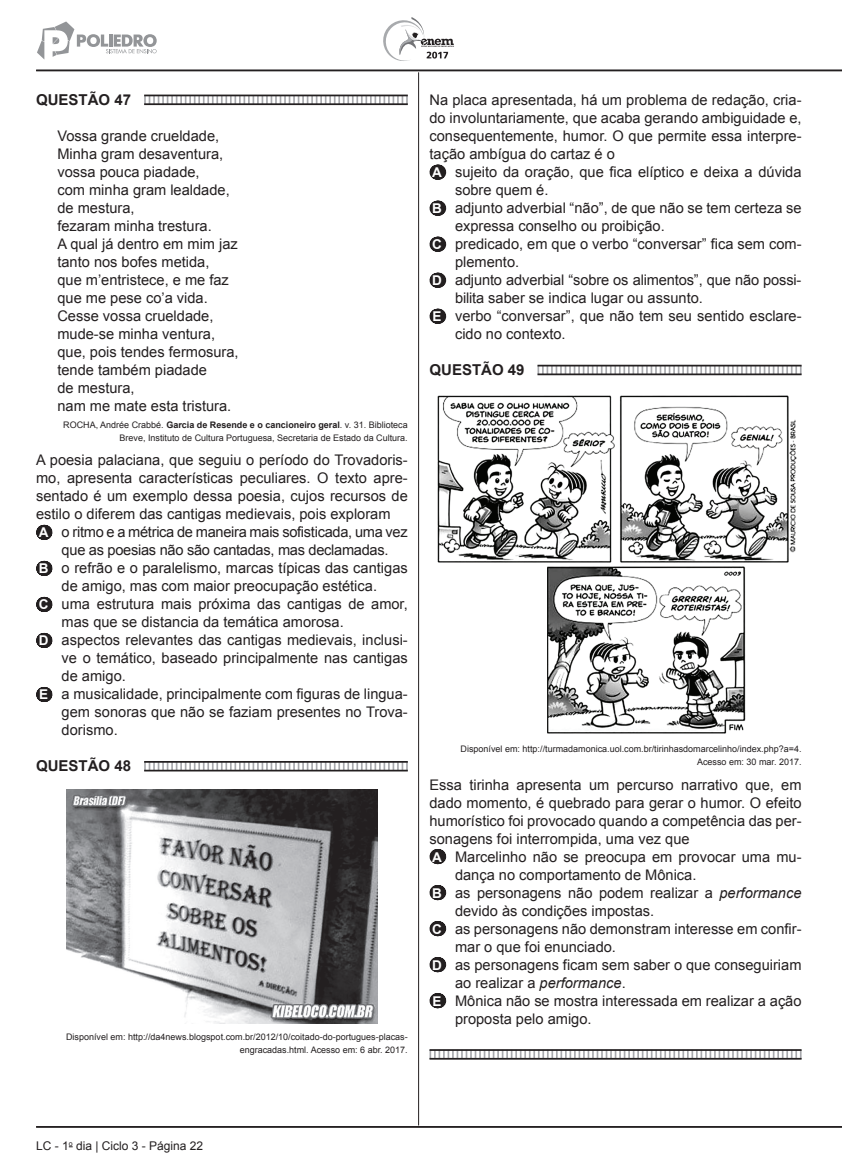
<style>
.page{position:relative;width:842px;height:1170px;background:#fff}
.page>*{position:absolute;margin:0;border:0;box-sizing:border-box;transform-origin:0 0}
.t1{font:700 15px "Arial";color:#231f20}
.t2{font:14.7px/18px "Arial";color:#231f20}
.t3{font:14.7px "Arial";letter-spacing:-.02em;color:#231f20}
.t4{font:12px "Arial";color:#231f20}
.t5{font:9px/13.5px "Arial";color:#231f20;text-align:right}
.s1{font-weight:700}
.s2{font-weight:700;font-size:13.5px;color:#fff}
.s3{font-style:italic}
</style>
<div class="page">
<hr style="left:418px;top:72px;width:1px;height:1053px;background:#231f20">
<hr style="left:36px;top:70px;width:806px;height:1px;background:#231f20">
<hr style="left:36px;top:1125px;width:806px;height:2px;background:#231f20">
<svg style="left:383px;top:17px;width:71px;height:44px"></svg>
<svg style="left:37px;top:21px;width:120px;height:39px"></svg>
<svg style="left:144px;top:96px;width:264px;height:7px"></svg>
<svg style="left:44px;top:525px;width:1px;height:15px"></svg>
<svg style="left:44px;top:561px;width:1px;height:15px"></svg>
<svg style="left:44px;top:597px;width:1px;height:15px"></svg>
<svg style="left:44px;top:633px;width:1px;height:15px"></svg>
<svg style="left:44px;top:687px;width:1px;height:15px"></svg>
<svg style="left:144px;top:762px;width:264px;height:7px"></svg>
<hr style="left:144px;top:95px;width:264px;height:1px;background:#231f20">
<hr style="left:144px;top:103px;width:264px;height:2px;background:#231f20">
<hr style="left:144px;top:761px;width:264px;height:1px;background:#231f20">
<hr style="left:144px;top:769px;width:264px;height:2px;background:#231f20">
<img style="left:66px;top:789px;width:311px;height:234px">
<svg style="left:437px;top:165px;width:2px;height:15px"></svg>
<svg style="left:437px;top:201px;width:2px;height:15px"></svg>
<svg style="left:437px;top:237px;width:2px;height:15px"></svg>
<svg style="left:437px;top:273px;width:2px;height:15px"></svg>
<svg style="left:437px;top:309px;width:2px;height:15px"></svg>
<svg style="left:537px;top:366px;width:264px;height:7px"></svg>
<svg style="left:437px;top:849px;width:2px;height:15px"></svg>
<svg style="left:437px;top:885px;width:2px;height:15px"></svg>
<svg style="left:437px;top:921px;width:2px;height:15px"></svg>
<svg style="left:437px;top:957px;width:2px;height:15px"></svg>
<svg style="left:437px;top:993px;width:2px;height:15px"></svg>
<svg style="left:429px;top:1050px;width:372px;height:7px"></svg>
<hr style="left:537px;top:365px;width:264px;height:1px;background:#231f20">
<hr style="left:537px;top:373px;width:264px;height:2px;background:#231f20">
<img style="left:437px;top:395px;width:359px;height:168px">
<img style="left:547px;top:566px;width:199px;height:168px">
<hr style="left:429px;top:1049px;width:372px;height:1px;background:#231f20">
<hr style="left:429px;top:1057px;width:372px;height:2px;background:#231f20">
<p class="t1" style="left:36px;top:89px;width:97px">QUESTÃO 47</p>
<p class="t2" style="left:57px;top:127px;width:183px">Vossa grande crueldade,<br>Minha gram desaventura, vossa pouca piadade,<br>com minha gram lealdade, de mestura,<br>fezaram minha trestura.<br>A qual já dentro em mim jaz tanto nos bofes metida,<br>que m’entristece, e me faz que me pese co’a vida.<br>Cesse vossa crueldade, mude-se minha ventura, que, pois tendes fermosura, tende também piadade<br>de mestura,<br>nam me mate esta tristura.</p>
<p class="t5" style="left:63px;top:417px;width:346px">ROCHA, Andrée Crabbé. <span class="s1">Garcia de Resende e o cancioneiro geral</span>. v. 31. Biblioteca<br>Breve, Instituto de Cultura Portuguesa, Secretaria de Estado da Cultura.</p>
<p class="t2" style="left:36px;top:451px;width:373px">A poesia palaciana, que seguiu o período do Trovadoris-</p>
<p class="t2" style="left:36px;top:469px;width:373px">mo, apresenta características peculiares. O texto apre-</p>
<p class="t2" style="left:36px;top:487px;width:373px">sentado é um exemplo dessa poesia, cujos recursos de</p>
<p class="t2" style="left:36px;top:505px;width:356px">estilo o diferem das cantigas medievais, pois exploram</p>
<p class="t3" style="left:39px;top:522px;width:370px"><span class="s2">A</span> o ritmo e a métrica de maneira mais sofisticada, uma vez</p>
<p class="t3" style="left:62px;top:540px;width:328px">que as poesias não são cantadas, mas declamadas.</p>
<p class="t2" style="left:39px;top:559px;width:370px"><span class="s2">B</span> o refrão e o paralelismo, marcas típicas das cantigas</p>
<p class="t2" style="left:62px;top:577px;width:317px">de amigo, mas com maior preocupação estética.</p>
<p class="t2" style="left:39px;top:595px;width:370px"><span class="s2">C</span> uma estrutura mais próxima das cantigas de amor,</p>
<p class="t2" style="left:62px;top:613px;width:284px">mas que se distancia da temática amorosa.</p>
<p class="t2" style="left:39px;top:631px;width:370px"><span class="s2">D</span> aspectos relevantes das cantigas medievais, inclusi-</p>
<p class="t2" style="left:62px;top:649px;width:348px">ve o temático, baseado principalmente nas cantigas</p>
<p class="t2" style="left:62px;top:667px;width:66px">de amigo.</p>
<p class="t2" style="left:39px;top:685px;width:370px"><span class="s2">E</span> a musicalidade, principalmente com figuras de lingua-</p>
<p class="t2" style="left:62px;top:703px;width:348px">gem sonoras que não se faziam presentes no Trova-</p>
<p class="t2" style="left:62px;top:721px;width:58px">dorismo.</p>
<p class="t1" style="left:36px;top:755px;width:97px">QUESTÃO 48</p>
<p class="t5" style="left:66px;top:1029px;width:343px">Disponível em: http://da4news.blogspot.com.br/2012/10/coitado-do-portugues-placas&shy;engracadas.html. Acesso em: 6 abr. 2017.</p>
<p class="t2" style="left:429px;top:91px;width:374px">Na placa apresentada, há um problema de redação, cria-</p>
<p class="t2" style="left:429px;top:109px;width:374px">do involuntariamente, que acaba gerando ambiguidade e,</p>
<p class="t2" style="left:429px;top:127px;width:374px">consequentemente, humor. O que permite essa interpre-</p>
<p class="t2" style="left:429px;top:145px;width:187px">tação ambígua do cartaz é o</p>
<p class="t2" style="left:432px;top:163px;width:371px"><span class="s2">A</span> sujeito da oração, que fica elíptico e deixa a dúvida</p>
<p class="t2" style="left:455px;top:181px;width:95px">sobre quem é.</p>
<p class="t2" style="left:432px;top:199px;width:371px"><span class="s2">B</span> adjunto adverbial “não”, de que não se tem certeza se</p>
<p class="t2" style="left:455px;top:217px;width:211px">expressa conselho ou proibição.</p>
<p class="t2" style="left:432px;top:235px;width:371px"><span class="s2">C</span> predicado, em que o verbo “conversar” fica sem com-</p>
<p class="t2" style="left:455px;top:253px;width:66px">plemento.</p>
<p class="t2" style="left:432px;top:271px;width:371px"><span class="s2">D</span> adjunto adverbial “sobre os alimentos”, que não possi-</p>
<p class="t2" style="left:455px;top:289px;width:249px">bilita saber se indica lugar ou assunto.</p>
<p class="t2" style="left:433px;top:307px;width:370px"><span class="s2">E</span> verbo “conversar”, que não tem seu sentido esclare-</p>
<p class="t2" style="left:455px;top:325px;width:112px">cido no contexto.</p>
<p class="t1" style="left:429px;top:359px;width:97px">QUESTÃO 49</p>
<p class="t5" style="left:461px;top:741px;width:342px">Disponível em: http://turmadamonica.uol.com.br/tirinhasdomarcelinho/index.php?a=4.<br>Acesso em: 30 mar. 2017.</p>
<p class="t2" style="left:429px;top:775px;width:374px">Essa tirinha apresenta um percurso narrativo que, em</p>
<p class="t2" style="left:429px;top:793px;width:374px">dado momento, é quebrado para gerar o humor. O efeito</p>
<p class="t2" style="left:429px;top:811px;width:374px">humorístico foi provocado quando a competência das per-</p>
<p class="t2" style="left:429px;top:829px;width:262px">sonagens foi interrompida, uma vez que</p>
<p class="t2" style="left:432px;top:847px;width:371px"><span class="s2">A</span> Marcelinho não se preocupa em provocar uma mu-</p>
<p class="t2" style="left:455px;top:865px;width:243px">dança no comportamento de Mônica.</p>
<p class="t2" style="left:432px;top:883px;width:371px"><span class="s2">B</span> as personagens não podem realizar a <span class="s3">performance</span></p>
<p class="t2" style="left:455px;top:901px;width:201px">devido às condições impostas.</p>
<p class="t2" style="left:432px;top:919px;width:371px"><span class="s2">C</span> as personagens não demonstram interesse em confir-</p>
<p class="t2" style="left:455px;top:937px;width:162px">mar o que foi enunciado.</p>
<p class="t2" style="left:432px;top:955px;width:371px"><span class="s2">D</span> as personagens ficam sem saber o que conseguiriam</p>
<p class="t2" style="left:455px;top:973px;width:172px">ao realizar a <span class="s3">performance</span>.</p>
<p class="t2" style="left:433px;top:991px;width:370px"><span class="s2">E</span> Mônica não se mostra interessada em realizar a ação</p>
<p class="t2" style="left:455px;top:1009px;width:138px">proposta pelo amigo.</p>
<p class="t4" style="left:36px;top:1137px;width:169px">LC - 1<sup>o</sup> dia | Ciclo 3 - Página 22</p>
</div>
